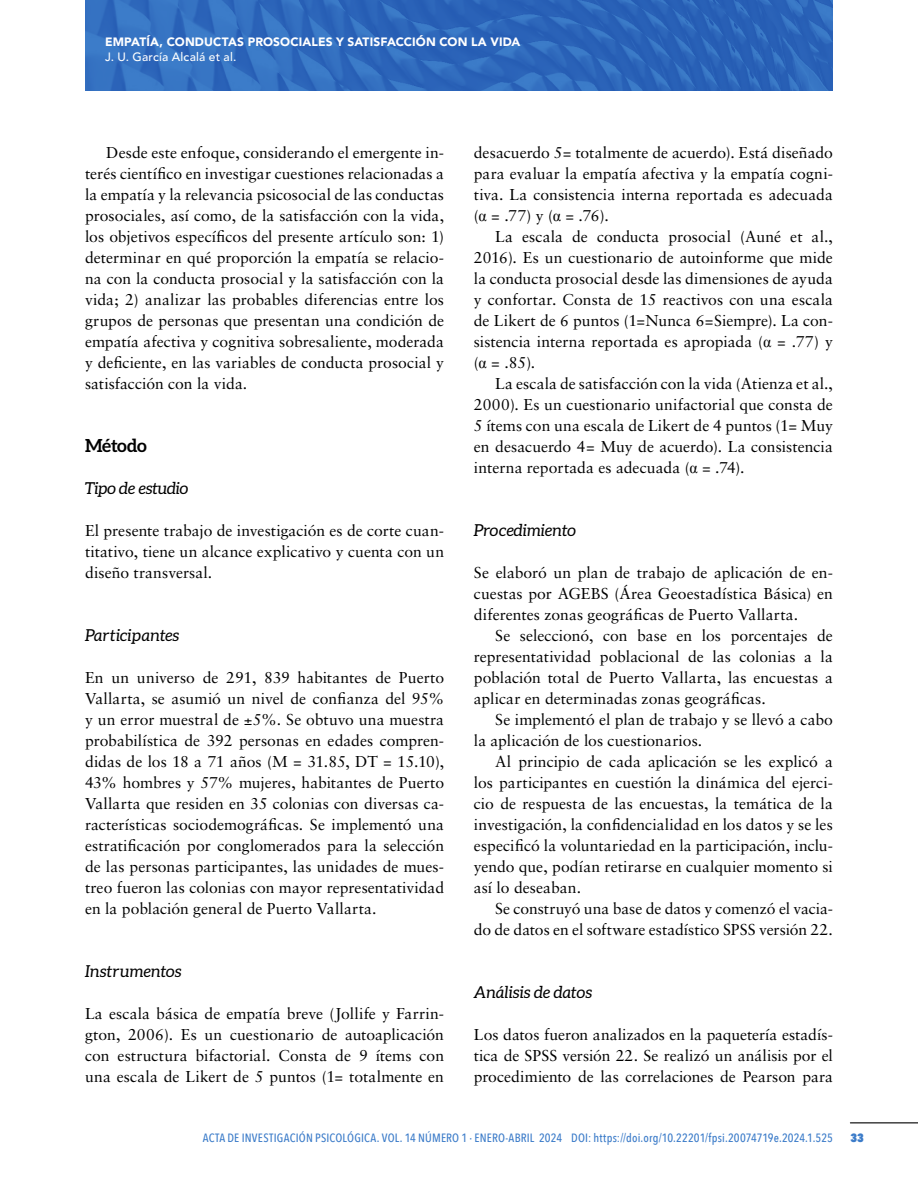
<style>
.page{position:relative;width:918px;height:1188px;background:#fff}
.page>*{position:absolute;margin:0;border:0;box-sizing:border-box;transform-origin:0 0}
.Subtitulos_1{font:700 18px "Aleo";letter-spacing:-.015em;color:#000}
.Subtitulos_2{font:italic 16.5px "Aleo";color:#000}
.Subtitulos_2A{font:italic 16.5px "Aleo";letter-spacing:-.015em;color:#000}
.TEXTO{font:15.75px/21px "Sabon LT Std";color:#000;text-align:justify}
.TEXTO_PRIMER{font:15.75px/21px "Sabon LT Std";color:#000;text-align:justify}
.t1{font:500 12px "Avenir Next Condensed";letter-spacing:.015em;color:#3c7cc9}
.t2{font:900 12px "Avenir LT Std";letter-spacing:.01em;color:#fff}
.t3{font:500 12px "Avenir LT Std";letter-spacing:.02em;color:#fff}
.t4{font:800 12px "Avenir Next Condensed";color:#3c7cc9}
.s1{font-family:"Times New Roman"}
</style>
<div class="page">
<img style="left:85px;top:0;width:748px;height:91px">
<hr style="left:850px;top:1122px;width:68px;height:1px;background:#000">
<p class="t2" style="left:105px;top:35px;width:417px">EMPATÍA, CONDUCTAS PROSOCIALES Y SATISFACCIÓN CON LA VIDA</p>
<p class="t3" style="left:105px;top:50px;width:133px">J. U. García Alcalá et al.</p>
<p class="TEXTO" style="left:85px;top:142px;width:361px;text-indent:21px">Desde este enfoque, considerando el emergente in&shy;terés científico en investigar cuestiones relacionadas a la empatía y la relevancia psicosocial de las conductas prosociales, así como, de la satisfacción con la vida, los objetivos específicos del presente artículo son: 1) determinar en qué proporción la empatía se relacio&shy;na con la conducta prosocial y la satisfacción con la vida; 2) analizar las probables diferencias entre los grupos de personas que presentan una condición de empatía afectiva y cognitiva sobresaliente, moderada y deficiente, en las variables de conducta prosocial y satisfacción con la vida.</p>
<p class="Subtitulos_1" style="left:85px;top:435px;width:63px">Método</p>
<p class="Subtitulos_2A" style="left:85px;top:479px;width:105px">Tipo de estudio</p>
<p class="TEXTO_PRIMER" style="left:85px;top:520px;width:361px">El presente trabajo de investigación es de corte cuan&shy;titativo, tiene un alcance explicativo y cuenta con un diseño transversal.</p>
<p class="Subtitulos_2" style="left:85px;top:626px;width:96px">Participantes</p>
<p class="TEXTO_PRIMER" style="left:85px;top:667px;width:361px">En un universo de 291, 839 habitantes de Puerto Vallarta, se asumió un nivel de confianza del 95% y un error muestral de ±5%. Se obtuvo una muestra probabilística de 392 personas en edades compren&shy;didas de los 18 a 71 años (M = 31.85, DT = 15.10), 43% hombres y 57% mujeres, habitantes de Puerto Vallarta que residen en 35 colonias con diversas ca&shy;racterísticas sociodemográficas. Se implementó una estratificación por conglomerados para la selección de las personas participantes, las unidades de mues&shy;treo fueron las colonias con mayor representatividad en la población general de Puerto Vallarta.</p>
<p class="Subtitulos_2" style="left:85px;top:962px;width:98px">Instrumentos</p>
<p class="TEXTO_PRIMER" style="left:85px;top:1003px;width:361px">La escala básica de empatía breve (Jollife y Farrin&shy;gton, 2006). Es un cuestionario de autoaplicación con estructura bifactorial. Consta de 9 ítems con una escala de Likert de 5 puntos (1= totalmente en</p>
<p class="TEXTO_PRIMER" style="left:474px;top:142px;width:361px">desacuerdo 5= totalmente de acuerdo). Está diseñado para evaluar la empatía afectiva y la empatía cogni&shy;tiva. La consistencia interna reportada es adecuada (<span class="s1">α</span> = .77) y (<span class="s1">α</span> = .76).</p>
<p class="TEXTO" style="left:474px;top:226px;width:361px;text-indent:21px">La escala de conducta prosocial (Auné et al., 2016). Es un cuestionario de autoinforme que mide la conducta prosocial desde las dimensiones de ayuda y confortar. Consta de 15 reactivos con una escala de Likert de 6 puntos (1=Nunca 6=Siempre). La con&shy;sistencia interna reportada es apropiada (<span class="s1">α</span> = .77) y (<span class="s1">α</span> = .85).</p>
<p class="TEXTO" style="left:474px;top:373px;width:361px;text-indent:21px">La escala de satisfacción con la vida (Atienza et al., 2000). Es un cuestionario unifactorial que consta de 5 ítems con una escala de Likert de 4 puntos (1= Muy en desacuerdo 4= Muy de acuerdo). La consistencia interna reportada es adecuada (<span class="s1">α</span> = .74).</p>
<p class="Subtitulos_2" style="left:474px;top:521px;width:104px">Procedimiento</p>
<p class="TEXTO_PRIMER" style="left:474px;top:562px;width:361px">Se elaboró un plan de trabajo de aplicación de en&shy;cuestas por AGEBS (Área Geoestadística Básica) en diferentes zonas geográficas de Puerto Vallarta.</p>
<p class="TEXTO" style="left:474px;top:625px;width:361px;text-indent:21px">Se seleccionó, con base en los porcentajes de representatividad poblacional de las colonias a la población total de Puerto Vallarta, las encuestas a aplicar en determinadas zonas geográficas.</p>
<p class="TEXTO" style="left:474px;top:709px;width:361px;text-indent:21px">Se implementó el plan de trabajo y se llevó a cabo la aplicación de los cuestionarios.</p>
<p class="TEXTO" style="left:474px;top:751px;width:361px;text-indent:21px">Al principio de cada aplicación se les explicó a los participantes en cuestión la dinámica del ejerci&shy;cio de respuesta de las encuestas, la temática de la investigación, la confidencialidad en los datos y se les especificó la voluntariedad en la participación, inclu&shy;yendo que, podían retirarse en cualquier momento si así lo deseaban.</p>
<p class="TEXTO" style="left:474px;top:898px;width:361px;text-align:right">Se construyó una base de datos y comenzó el vacia-<br>do de datos en el software estadístico SPSS versión 22.</p>
<p class="Subtitulos_2" style="left:474px;top:983px;width:120px">Análisis de datos</p>
<p class="TEXTO_PRIMER" style="left:474px;top:1024px;width:361px">Los datos fueron analizados en la paquetería estadís&shy;tica de SPSS versión 22. Se realizó un análisis por el procedimiento de las correlaciones de Pearson para</p>
<p class="t1" style="left:203px;top:1130px;width:632px">ACTA DE INVESTIGACIÓN PSICOLÓGICA. VOL. 14 NÚMERO 1 · ENERO-ABRIL 2024 DOI: https://doi.org/10.22201/fpsi.20074719e.2024.1.525</p>
<p class="t4" style="left:850px;top:1130px;width:15px">33</p>
</div>
